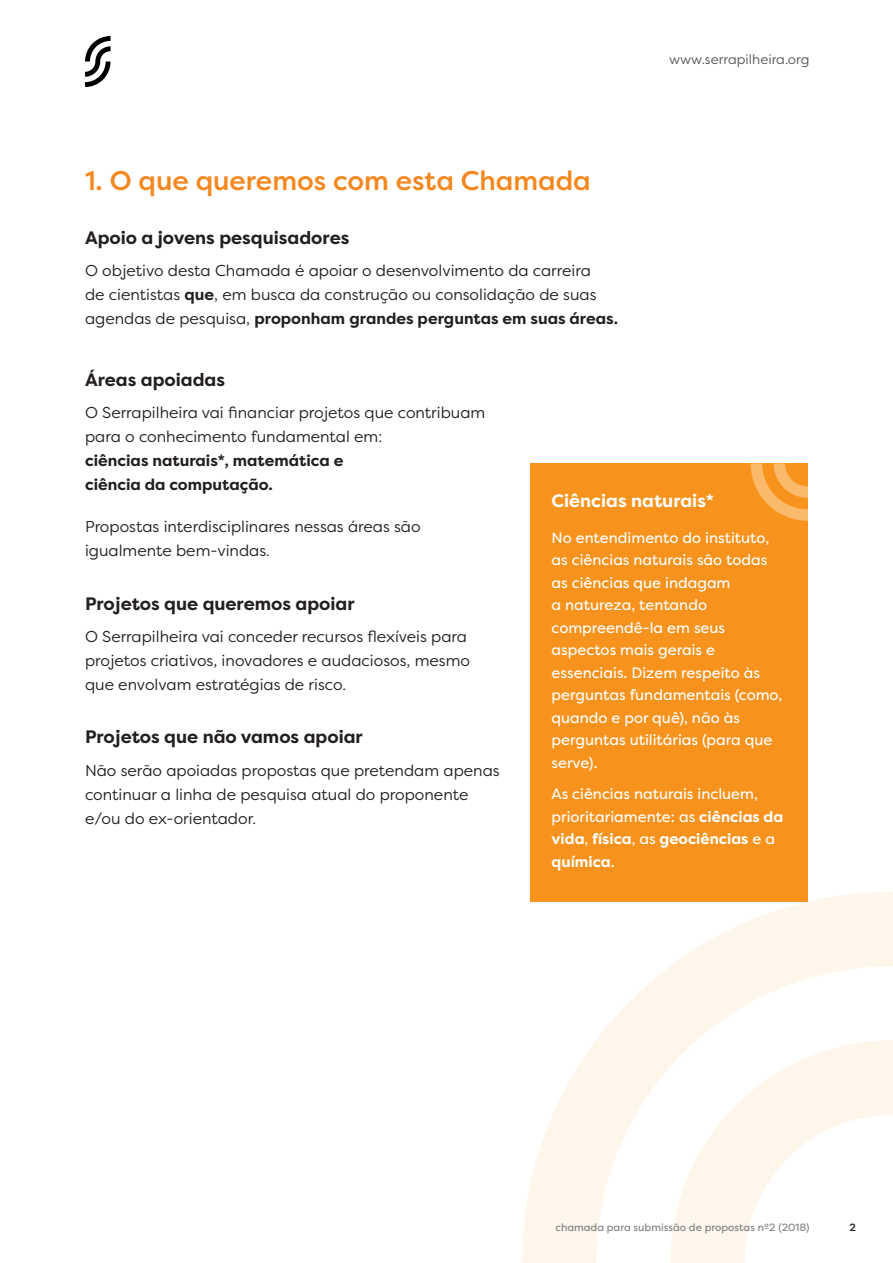
<style>
.page{position:relative;width:893px;height:1263px;background:#fff}
.page>*{position:absolute;margin:0;border:0;box-sizing:border-box;transform-origin:0 0}
.Títulos_1{font:500 27px "Filson Pro";color:#f5871f}
.Titulo_2{font:700 18px "Filson Pro";color:#231f20}
.Subtitulo_BOX{font:700 18px "Filson Pro";color:#fff}
.t1{font:15.75px/24px "Filson Pro";color:#231f20}
.Texto_Box{font:15px/22.5px "Filson Pro";color:#fff}
.t2{font:13.5px "Filson Pro";color:#57585a}
.t3{font:10.5px "Filson Pro";color:#7a7c7f}
.t4{font:500 10.5px "Filson Pro";color:#231f20}
.s1{font-weight:700}
</style>
<div class="page">
<svg style="left:522px;top:892px;width:371px;height:371px"></svg>
<svg style="left:85px;top:36px;width:26px;height:51px"></svg>
<div style="left:530px;top:463px;width:278px;height:439px;background:#f7931d"></div>
<svg style="left:751px;top:463px;width:57px;height:58px"></svg>
<p class="Títulos_1" style="left:85px;top:162px;width:507px">1. O que queremos com esta Chamada</p>
<p class="Titulo_2" style="left:85px;top:226px;width:266px">Apoio a jovens pesquisadores</p>
<p class="t1" style="left:85px;top:258px;width:534px">O objetivo desta Chamada é apoiar o desenvolvimento da carreira<br>de cientistas <span class="s1">que</span>, em busca da construção ou consolidação de suas agendas de pesquisa, <span class="s1">proponham grandes perguntas em suas áreas.</span></p>
<p class="t2" style="left:669px;top:50px;width:142px">www.serrapilheira.org</p>
<p class="Titulo_2" style="left:85px;top:368px;width:142px">Áreas apoiadas</p>
<p class="t1" style="left:85px;top:400px;width:402px">O Serrapilheira vai financiar projetos que contribuam para o conhecimento fundamental em:<br><span class="s1">ciências naturais*, matemática e<br>ciência da computação.</span></p>
<p class="t1" style="left:85px;top:514px;width:337px">Propostas interdisciplinares nessas áreas são igualmente bem-vindas.</p>
<p class="Titulo_2" style="left:85px;top:592px;width:271px">Projetos que queremos apoiar</p>
<p class="t1" style="left:85px;top:624px;width:387px">O Serrapilheira vai conceder recursos flexíveis para projetos criativos, inovadores e audaciosos, mesmo que envolvam estratégias de risco.</p>
<p class="Titulo_2" style="left:85px;top:726px;width:279px">Projetos que não vamos apoiar</p>
<p class="t1" style="left:85px;top:758px;width:416px">Não serão apoiadas propostas que pretendam apenas continuar a linha de pesquisa atual do proponente e/ou do ex-orientador.</p>
<p class="Subtitulo_BOX" style="left:552px;top:489px;width:164px">Ciências naturais*</p>
<p class="Texto_Box" style="left:552px;top:526px;width:232px">No entendimento do instituto, as ciências naturais são todas as ciências que indagam<br>a natureza, tentando compreendê-la em seus aspectos mais gerais e essenciais. Dizem respeito às perguntas fundamentais (como, quando e por quê), não às perguntas utilitárias (para que serve).</p>
<p class="Texto_Box" style="left:552px;top:782px;width:233px">As ciências naturais incluem, prioritariamente: as <span class="s1">ciências da vida</span>, <span class="s1">física</span>, as <span class="s1">geociências</span> e a <span class="s1">química</span>.</p>
<p class="t3" style="left:555px;top:1220px;width:255px">chamada para submissão de propostas nº2 (2018)</p>
<p class="t4" style="left:849px;top:1220px;width:8px">2</p>
</div>
